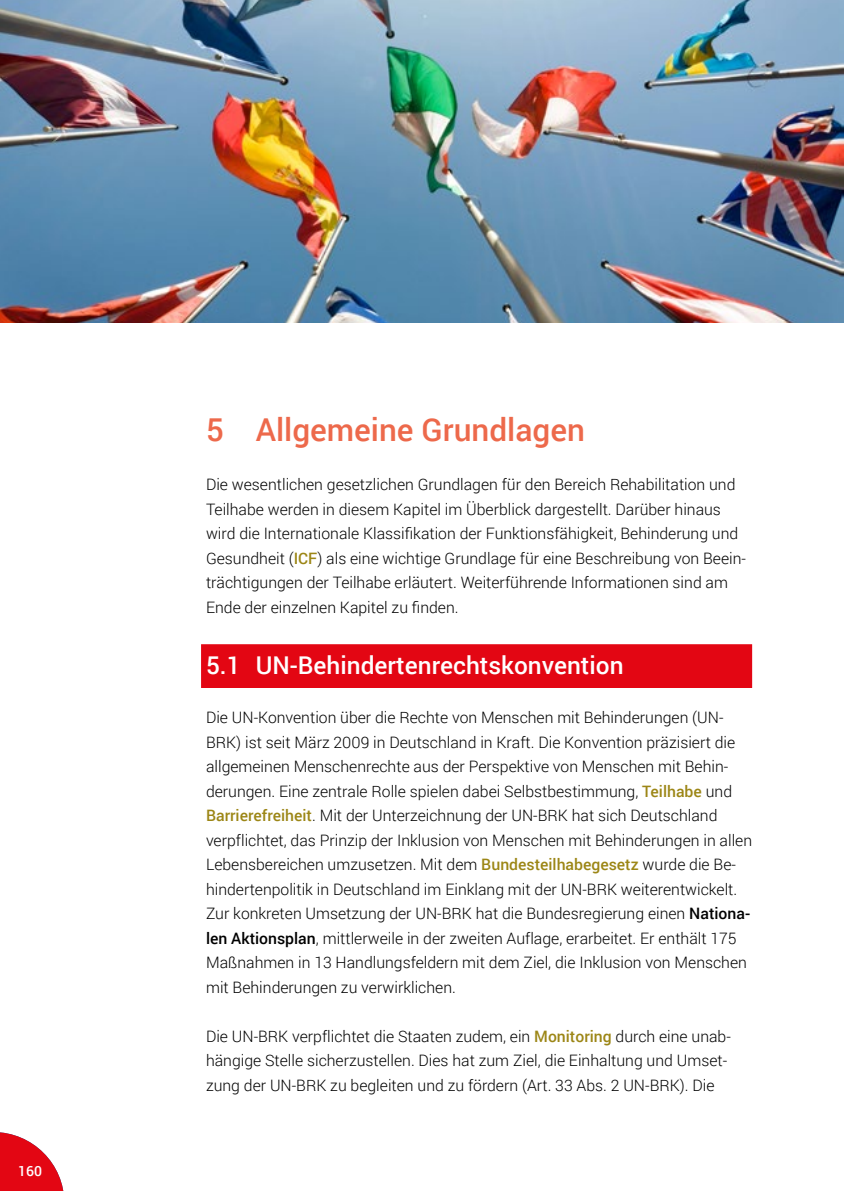
<style>
.page{position:relative;width:844px;height:1191px;background:#fff}
.page>*{position:absolute;margin:0;border:0;box-sizing:border-box;transform-origin:0 0}
.Headline_18pt{font:500 31.5px "Roboto";color:#ed694b}
.Subheadline_rot_14pt{font:500 24.5px "Roboto";color:#fff}
.Fließtext_9pt{font:300 15.75px/24.5px "Roboto";color:#000}
.Seitenzahl_links_9pt{font:500 14px "Roboto";color:#fff}
.s1{font-weight:500;color:#9c8616}
.s2{font-weight:500}
</style>
<div class="page">
<div style="left:201px;top:644px;width:551px;height:44px;background:#e30613"></div>
<img style="left:0;top:0;width:843px;height:322px">
<svg style="left:0;top:1132px;width:64px;height:59px"></svg>
<p class="Seitenzahl_links_9pt" style="left:18px;top:1161px;width:25px">160</p>
<p class="Headline_18pt" style="left:206px;top:408px;width:380px">5 Allgemeine Grundlagen</p>
<p class="Fließtext_9pt" style="left:206px;top:472px;width:541px">Die wesentlichen gesetzlichen Grundlagen für den Bereich Rehabilitation und Teilhabe werden in diesem Kapitel im Überblick dargestellt. Darüber hinaus wird die Internationale Klassifikation der Funktionsfähigkeit, Behinderung und Gesundheit (<span class="s1">ICF</span>) als eine wichtige Grundlage für eine Beschreibung von Beein&shy;trächtigungen der Teilhabe erläutert. Weiterführende Informationen sind am Ende der einzelnen Kapitel zu finden.</p>
<p class="Subheadline_rot_14pt" style="left:206px;top:648px;width:419px">5.1 UN-Behindertenrechtskonvention</p>
<p class="Fließtext_9pt" style="left:206px;top:704px;width:547px">Die UN-Konvention über die Rechte von Menschen mit Behinderungen (UN-BRK) ist seit März 2009 in Deutschland in Kraft. Die Konvention präzisiert die allgemeinen Menschenrechte aus der Perspektive von Menschen mit Behin&shy;derungen. Eine zentrale Rolle spielen dabei Selbstbestimmung, <span class="s1">Teilhabe</span> und <span class="s1">Barrierefreiheit</span>. Mit der Unterzeichnung der UN-BRK hat sich Deutschland verpflichtet, das Prinzip der Inklusion von Menschen mit Behinderungen in allen Lebensbereichen umzusetzen. Mit dem <span class="s1">Bundesteilhabegesetz</span> wurde die Be&shy;hindertenpolitik in Deutschland im Einklang mit der UN-BRK weiterentwickelt.</p>
<p class="Fließtext_9pt" style="left:206px;top:900px;width:545px">Zur konkreten Umsetzung der UN-BRK hat die Bundesregierung einen <span class="s2">Nationa&shy;len Aktionsplan</span>, mittlerweile in der zweiten Auflage, erarbeitet. Er enthält 175<br>Maßnahmen in 13 Handlungsfeldern mit dem Ziel, die Inklusion von Menschen mit Behinderungen zu verwirklichen.</p>
<p class="Fließtext_9pt" style="left:206px;top:1023px;width:526px">Die UN-BRK verpflichtet die Staaten zudem, ein <span class="s1">Monitoring</span> durch eine unab&shy;hängige Stelle sicherzustellen. Dies hat zum Ziel, die Einhaltung und Umset&shy;zung der UN-BRK zu begleiten und zu fördern (Art. 33 Abs. 2 UN-BRK). Die</p>
</div>
